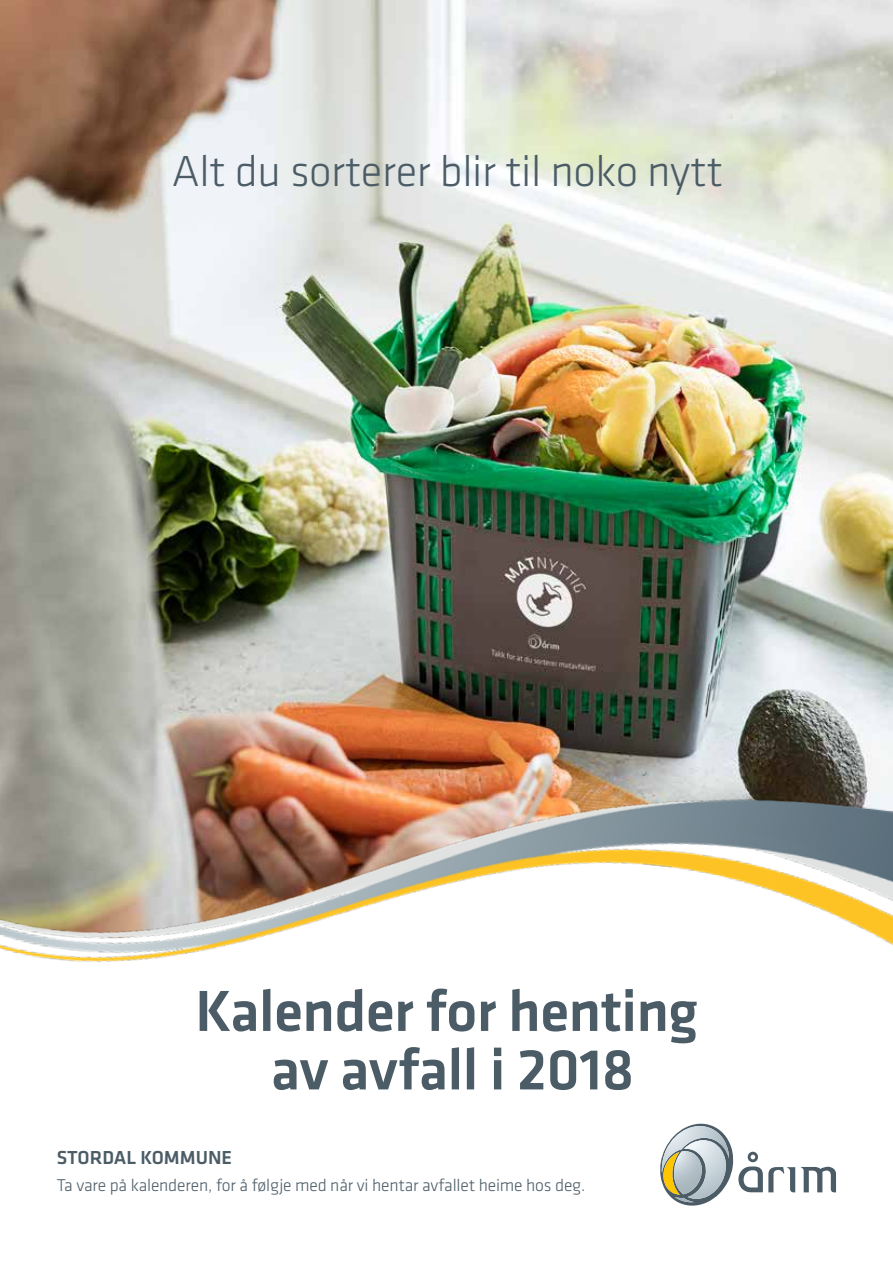
<style>
.page{position:relative;width:893px;height:1263px;background:#fff}
.page>*{position:absolute;margin:0;border:0;box-sizing:border-box;transform-origin:0 0}
.t1{font:500 60px/58.5px "Klavika Basic";letter-spacing:-.01em;color:#4b5c67;text-align:center}
.t2{font:300 45px "Klavika Basic";letter-spacing:-.01em;color:#4b5c67}
.t3{font:500 19.5px "Klavika Basic";color:#4b5c67}
.t4{font:300 17.7px "Klavika Basic";letter-spacing:-.01em;color:#4b5c67}
</style>
<div class="page">
<svg style="left:801px;top:1167px;width:35px;height:25px"></svg>
<svg style="left:660px;top:1139px;width:135px;height:66px"></svg>
<img style="left:0;top:0;width:893px;height:349px">
<img style="left:0;top:349px;width:893px;height:790px">
<h2 class="t2" style="left:172px;top:144px;width:553px">Alt du sorterer blir til noko nytt</h2>
<h1 class="t1" style="left:195px;top:980px;width:504px">Kalender for henting av avfall i 2018</h1>
<p class="t3" style="left:57px;top:1144px;width:177px">STORDAL KOMMUNE</p>
<p class="t4" style="left:57px;top:1175px;width:530px">Ta vare på kalenderen, for å følgje med når vi hentar avfallet heime hos deg.</p>
</div>
